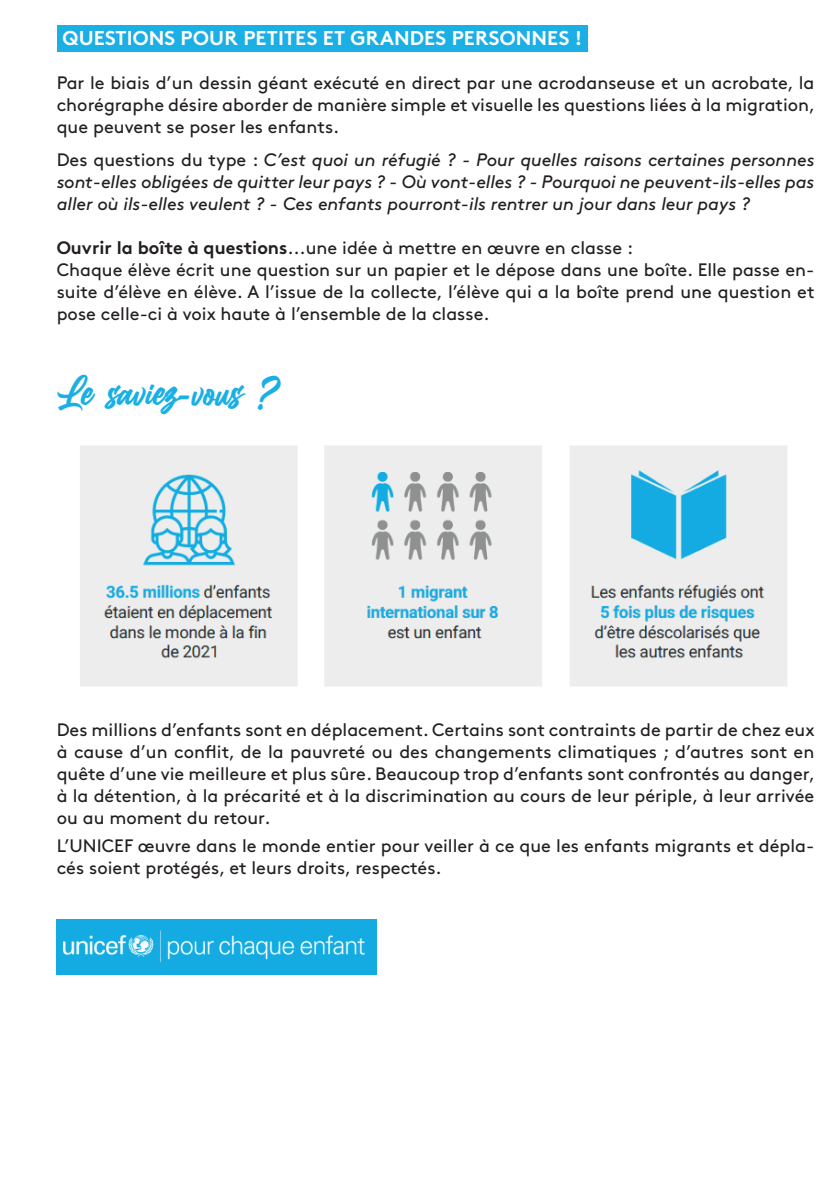
<style>
.page{position:relative;width:840px;height:1191px;background:#fff}
.page>*{position:absolute;margin:0;border:0;box-sizing:border-box;transform-origin:0 0}
.t1{font:40px "Billion Dreams";color:#1aafe5}
.t2{font:20px "Brown Bold Alt";letter-spacing:.005em;color:#fff}
.t3{font:18px/22px "Brown";color:#231f20;text-align:justify}
.t4{font:italic 18px/22px "Brown";color:#231f20;text-align:justify}
.s1{font-style:normal}
.s2{font-family:"Brown Bold Alt"}
</style>
<div class="page">
<div style="left:57px;top:25px;width:530px;height:27px;background:#1aafe5"></div>
<img style="left:80px;top:445px;width:707px;height:242px">
<img style="left:57px;top:919px;width:319px;height:55px">
<p class="t2" style="left:62px;top:22px;width:521px">QUESTIONS POUR PETITES ET GRANDES PERSONNES !</p>
<p class="t3" style="left:57px;top:70px;width:759px">Par le biais d’un dessin géant exécuté en direct par une acrodanseuse et un acrobate, la chorégraphe désire aborder de manière simple et visuelle les questions liées à la migration, que peuvent se poser les enfants.</p>
<p class="t4" style="left:57px;top:147px;width:758px"><span class="s1">Des questions du type :</span> C’est quoi un réfugié ? - Pour quelles raisons certaines personnes sont-elles obligées de quitter leur pays ? - Où vont-elles ? - Pourquoi ne peuvent-ils-elles pas aller où ils-elles veulent ? - Ces enfants pourront-ils rentrer un jour dans leur pays ?</p>
<p class="t3" style="left:57px;top:235px;width:759px;text-align:left"><span class="s2">Ouvrir la boîte à questions</span>...une idée à mettre en œuvre en classe :<br>Chaque élève écrit une question sur un papier et le dépose dans une boîte. Elle passe en&shy;suite d’élève en élève. A l’issue de la collecte, l’élève qui a la boîte prend une question et pose celle-ci à voix haute à l’ensemble de la classe.</p>
<h1 class="t1" style="left:57px;top:364px;width:227px">Le saviez-vous ?</h1>
<p class="t3" style="left:57px;top:717px;width:759px">Des millions d’enfants sont en déplacement. Certains sont contraints de partir de chez eux à cause d’un conflit, de la pauvreté ou des changements climatiques ; d’autres sont en quête d’une vie meilleure et plus sûre. Beaucoup trop d’enfants sont confrontés au danger, à la détention, à la précarité et à la discrimination au cours de leur périple, à leur arrivée ou au moment du retour.</p>
<p class="t3" style="left:57px;top:833px;width:758px">L’UNICEF œuvre dans le monde entier pour veiller à ce que les enfants migrants et dépla&shy;cés soient protégés, et leurs droits, respectés.</p>
</div>
